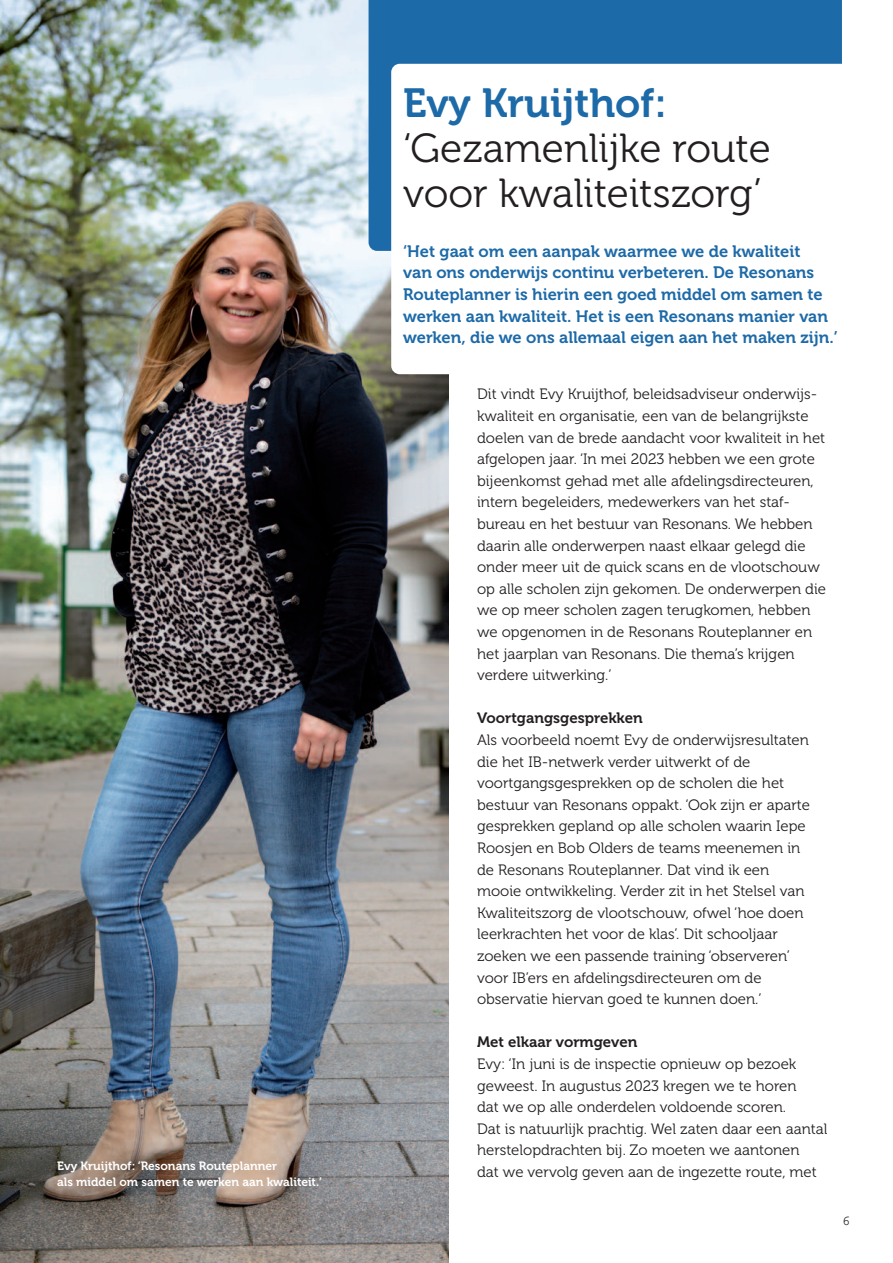
<style>
.page{position:relative;width:893px;height:1263px;background:#fff}
.page>*{position:absolute;margin:0;border:0;box-sizing:border-box;transform-origin:0 0}
.t1{font:40.5px/45px "Museo 300";color:#231f20}
.t2{font:40.5px "Museo 700";color:#1d6aa8}
.t3{font:16.5px/21.6px "Museo 700";color:#1d6aa8}
.t4{font:15px/21.6px "Museo 300";color:#231f20}
.t5{font:15px "Museo 700";color:#231f20}
.t6{font:13.5px "Courier";color:#231f20}
.t7{font:12px/16.5px "Museo 700";color:#fff}
</style>
<div class="page">
<img style="left:0;top:0;width:449px;height:1263px">
<div style="left:369px;top:0;width:473px;height:251px;background:#1d6aa8"></div>
<div style="left:391px;top:64px;width:474px;height:310px;background:#fff;border-radius:9px"></div>
<p class="t7" style="left:57px;top:1158px;width:266px">Evy Kruijthof: ‘Resonans Routeplanner<br>als middel om samen te werken aan kwaliteit.’</p>
<h1 class="t2" style="left:403px;top:89px;width:265px">Evy Kruijthof:</h1>
<h1 class="t1" style="left:403px;top:130px;width:369px">‘Gezamenlijke route voor kwaliteitszorg’</h1>
<p class="t3" style="left:403px;top:242px;width:436px">‘Het gaat om een aanpak waarmee we de kwaliteit<br>van ons onderwijs continu verbeteren. De Resonans Routeplanner is hierin een goed middel om samen te werken aan kwaliteit. Het is een Resonans manier van werken, die we ons allemaal eigen aan het maken zijn.’</p>
<p class="t4" style="left:477px;top:385px;width:350px">Dit vindt Evy Kruijthof, beleidsadviseur onderwijs&shy;kwaliteit en organisatie, een van de belangrijkste doelen van de brede aandacht voor kwaliteit in het afgelopen jaar. ‘In mei 2023 hebben we een grote bijeenkomst gehad met alle afdelingsdirecteuren, intern begeleiders, medewerkers van het staf&shy;bureau en het bestuur van Resonans. We hebben daarin alle onderwerpen naast elkaar gelegd die onder meer uit de quick scans en de vlootschouw op alle scholen zijn gekomen. De onderwerpen die we op meer scholen zagen terugkomen, hebben we opgenomen in de Resonans Routeplanner en het jaarplan van Resonans. Die thema’s krijgen verdere uitwerking.’</p>
<p class="t5" style="left:477px;top:713px;width:167px">Voortgangsgesprekken</p>
<p class="t4" style="left:477px;top:730px;width:334px">Als voorbeeld noemt Evy de onderwijsresultaten die het IB-netwerk verder uitwerkt of de voortgangsgesprekken op de scholen die het bestuur van Resonans oppakt. ‘Ook zijn er aparte gesprekken gepland op alle scholen waarin Iepe Roosjen en Bob Olders de teams meenemen in de Resonans Routeplanner. Dat vind ik een mooie ontwikkeling. Verder zit in het Stelsel van Kwaliteitszorg de vlootschouw, ofwel ‘hoe doen leerkrachten het voor de klas’. Dit schooljaar zoeken we een passende training ‘observeren’ voor IB’ers en afdelingsdirecteuren om de observatie hiervan goed te kunnen doen.’</p>
<p class="t5" style="left:477px;top:1037px;width:162px">Met elkaar vormgeven</p>
<p class="t4" style="left:477px;top:1054px;width:352px">Evy: ‘In juni is de inspectie opnieuw op bezoek geweest. In augustus 2023 kregen we te horen<br>dat we op alle onderdelen voldoende scoren.<br>Dat is natuurlijk prachtig. Wel zaten daar een aantal herstelopdrachten bij. Zo moeten we aantonen<br>dat we vervolg geven aan de ingezette route, met</p>
<p class="t6" style="left:843px;top:1216px;width:10px">6</p>
</div>
